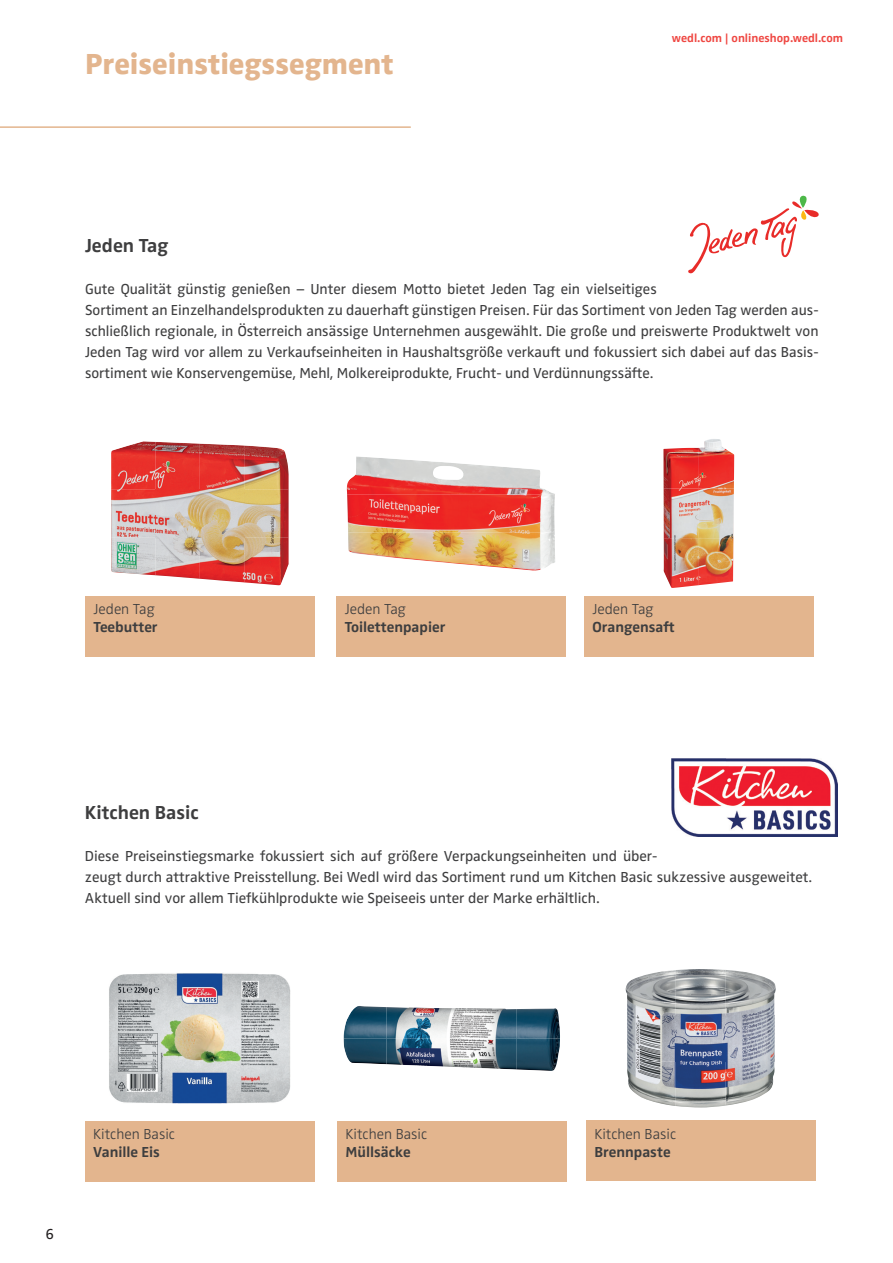
<style>
.page{position:relative;width:893px;height:1263px;background:#fff}
.page>*{position:absolute;margin:0;border:0;box-sizing:border-box;transform-origin:0 0}
.t1{font:800 30px "Zwo Pro";color:#e3b58e}
.t2{font:700 19.5px "Zwo Pro";color:#3e3e3f}
.t3{font:15px/21px "Zwo Pro";color:#3e3e3f}
.t4{font:700 15px "Zwo Pro";color:#3e3e3f}
.t5{font:300 15px "Zwo Pro";color:#3e3e3f}
.t6{font:15px "Zwo Pro";color:#231f20}
.t7{font:700 12px "Zwo Pro";color:#ef4742}
</style>
<div class="page">
<hr style="left:0;top:126px;width:410px;height:2px;background:#e3b58e">
<img style="left:663px;top:448px;width:36px;height:140px">
<img style="left:699px;top:439px;width:35px;height:146px">
<img style="left:347px;top:456px;width:104px;height:107px">
<img style="left:451px;top:463px;width:104px;height:107px">
<img style="left:111px;top:441px;width:89px;height:48px">
<img style="left:200px;top:444px;width:89px;height:45px">
<img style="left:111px;top:489px;width:178px;height:48px">
<img style="left:111px;top:537px;width:44px;height:38px">
<img style="left:155px;top:537px;width:45px;height:42px">
<img style="left:200px;top:537px;width:44px;height:45px">
<img style="left:244px;top:537px;width:45px;height:48px">
<svg style="left:688px;top:196px;width:131px;height:77px"></svg>
<img style="left:626px;top:969px;width:150px;height:46px">
<img style="left:627px;top:1015px;width:147px;height:46px">
<img style="left:627px;top:1061px;width:99px;height:46px">
<img style="left:726px;top:1061px;width:49px;height:44px">
<img style="left:343px;top:1006px;width:87px;height:32px">
<img style="left:430px;top:1008px;width:130px;height:30px">
<img style="left:343px;top:1038px;width:43px;height:26px">
<img style="left:386px;top:1038px;width:44px;height:28px">
<img style="left:430px;top:1038px;width:87px;height:31px">
<img style="left:517px;top:1038px;width:43px;height:33px">
<img style="left:109px;top:973px;width:181px;height:130px">
<img style="left:672px;top:759px;width:165px;height:78px">
<div style="left:586px;top:1121px;width:229px;height:60px;background:#e3b58e"></div>
<div style="left:584px;top:596px;width:230px;height:60px;background:#e3b58e"></div>
<div style="left:337px;top:1121px;width:230px;height:60px;background:#e3b58e"></div>
<div style="left:336px;top:596px;width:230px;height:61px;background:#e3b58e"></div>
<div style="left:85px;top:1121px;width:229px;height:60px;background:#e3b58e"></div>
<div style="left:85px;top:596px;width:230px;height:61px;background:#e3b58e"></div>
<h1 class="t1" style="left:85px;top:41px;width:310px">Preiseinstiegssegment</h1>
<p class="t7" style="left:672px;top:29px;width:173px">wedl.com | onlineshop.wedl.com</p>
<h2 class="t2" style="left:85px;top:231px;width:85px">Jeden Tag</h2>
<p class="t3" style="left:85px;top:277px;width:735px">Gute Qualität günstig genießen – Unter diesem Motto bietet Jeden Tag ein vielseitiges<br>Sortiment an Einzelhandelsprodukten zu dauerhaft günstigen Preisen. Für das Sortiment von Jeden Tag werden aus&shy;schließlich regionale, in Österreich ansässige Unternehmen ausgewählt. Die große und preiswerte Produktwelt von Jeden Tag wird vor allem zu Verkaufseinheiten in Haushaltsgröße verkauft und fokussiert sich dabei auf das Basis&shy;sortiment wie Konservengemüse, Mehl, Molkereiprodukte, Frucht- und Verdünnungssäfte.</p>
<p class="t5" style="left:94px;top:598px;width:63px">Jeden Tag</p>
<p class="t4" style="left:94px;top:616px;width:66px">Teebutter</p>
<p class="t5" style="left:345px;top:598px;width:63px">Jeden Tag</p>
<p class="t4" style="left:345px;top:616px;width:102px">Toilettenpapier</p>
<p class="t5" style="left:592px;top:598px;width:63px">Jeden Tag</p>
<p class="t4" style="left:592px;top:615px;width:84px">Orangensaft</p>
<h2 class="t2" style="left:85px;top:798px;width:115px">Kitchen Basic</h2>
<p class="t3" style="left:85px;top:844px;width:729px">Diese Preiseinstiegsmarke fokussiert sich auf größere Verpackungseinheiten und über-<br>zeugt durch attraktive Preisstellung. Bei Wedl wird das Sortiment rund um Kitchen Basic sukzessive ausgeweitet.<br>Aktuell sind vor allem Tiefkühlprodukte wie Speiseeis unter der Marke erhältlich.</p>
<p class="t6" style="left:45px;top:1222px;width:10px">6</p>
<p class="t5" style="left:93px;top:1123px;width:83px">Kitchen Basic</p>
<p class="t4" style="left:93px;top:1141px;width:68px">Vanille Eis</p>
<p class="t5" style="left:345px;top:1123px;width:83px">Kitchen Basic</p>
<p class="t4" style="left:345px;top:1140px;width:67px">Müllsäcke</p>
<p class="t5" style="left:594px;top:1122px;width:83px">Kitchen Basic</p>
<p class="t4" style="left:594px;top:1140px;width:78px">Brennpaste</p>
</div>
